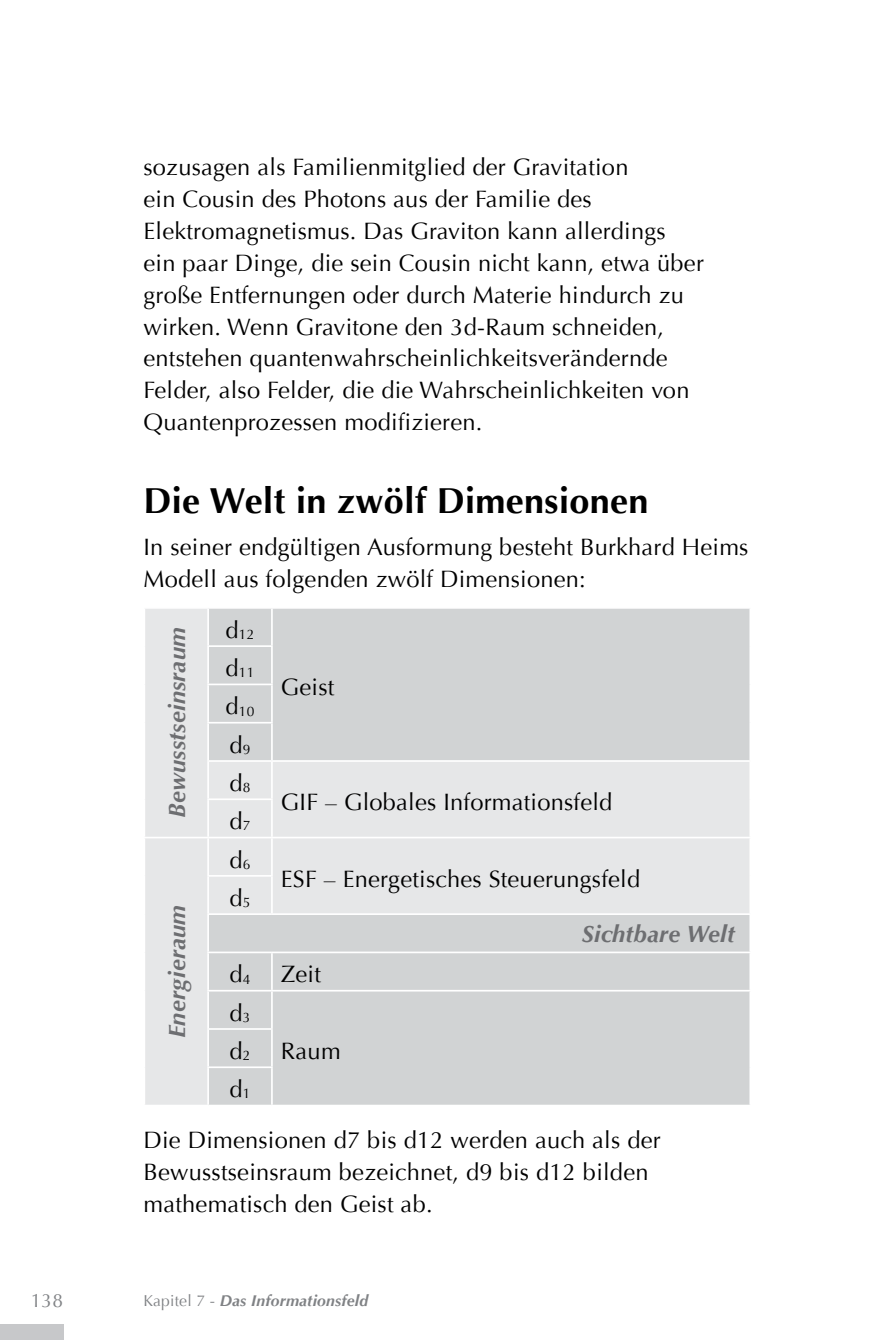
<style>
.page{position:relative;width:893px;height:1340px;background:#fff}
.page>*{position:absolute;margin:0;border:0;box-sizing:border-box;transform-origin:0 0}
.t1{font:700 36px "Optima";letter-spacing:.01em;color:#000}
.t2{font:23.62px/31.9px "Optima";letter-spacing:.01em;color:#000}
.t3{font:italic 700 23.62px "Optima";letter-spacing:.01em;color:#6d6e71}
.t4{font:19.12px "Optima";color:#808285}
.t5{font:italic 700 15.75px "Optima";letter-spacing:.01em;color:#808285}
.t6{font:13.72px "Optima";color:#000}
.s1{font-size:23.62px}
.s2{font-size:13.72px}
.s3{font-weight:400;font-style:normal}
</style>
<div class="page">
<div style="left:0;top:1324px;width:64px;height:15px;background:#c7c8ca"></div>
<div style="left:145px;top:609px;width:62px;height:495px;background:#e6e7e8"></div>
<svg style="left:209px;top:608px;width:540px;height:496px;background:#d7d9da"></svg>
<hr style="left:271px;top:608px;width:2px;height:37px;background:#fff">
<hr style="left:207px;top:645px;width:66px;height:2px;background:#fff">
<hr style="left:271px;top:647px;width:2px;height:36px;background:#fff">
<hr style="left:207px;top:683px;width:66px;height:2px;background:#fff">
<hr style="left:271px;top:685px;width:2px;height:37px;background:#fff">
<hr style="left:207px;top:722px;width:66px;height:1px;background:#fff">
<hr style="left:271px;top:723px;width:2px;height:37px;background:#fff">
<hr style="left:207px;top:760px;width:65px;height:1px;background:#fff">
<hr style="left:272px;top:760px;width:479px;height:1px;background:#fff">
<hr style="left:271px;top:761px;width:2px;height:37px;background:#fff">
<hr style="left:207px;top:798px;width:66px;height:2px;background:#fff">
<hr style="left:271px;top:800px;width:2px;height:36px;background:#fff">
<hr style="left:144px;top:836px;width:64px;height:2px;background:#fff">
<hr style="left:208px;top:836px;width:64px;height:2px;background:#fff">
<hr style="left:272px;top:836px;width:479px;height:2px;background:#fff">
<hr style="left:271px;top:838px;width:2px;height:37px;background:#fff">
<hr style="left:207px;top:875px;width:66px;height:1px;background:#fff">
<hr style="left:271px;top:876px;width:2px;height:37px;background:#fff">
<hr style="left:207px;top:913px;width:65px;height:2px;background:#fff">
<hr style="left:272px;top:913px;width:479px;height:2px;background:#fff">
<hr style="left:207px;top:951px;width:65px;height:2px;background:#fff">
<hr style="left:272px;top:951px;width:479px;height:2px;background:#fff">
<hr style="left:271px;top:953px;width:2px;height:36px;background:#fff">
<hr style="left:207px;top:989px;width:65px;height:2px;background:#fff">
<hr style="left:272px;top:989px;width:479px;height:2px;background:#fff">
<hr style="left:271px;top:991px;width:2px;height:37px;background:#fff">
<hr style="left:207px;top:1028px;width:66px;height:1px;background:#fff">
<hr style="left:271px;top:1029px;width:2px;height:37px;background:#fff">
<hr style="left:207px;top:1066px;width:66px;height:2px;background:#fff">
<hr style="left:271px;top:1068px;width:2px;height:36px;background:#fff">
<p class="t2" style="left:144px;top:151px;width:562px">sozusagen als Familienmitglied der Gravitation<br>ein Cousin des Photons aus der Familie des Elektromagnetismus. Das Graviton kann allerdings<br>ein paar Dinge, die sein Cousin nicht kann, etwa über große Entfernungen oder durch Materie hindurch zu wirken. Wenn Gravitone den 3d-Raum schneiden, entstehen quantenwahrscheinlichkeitsverändernde Felder, also Felder, die die Wahrscheinlichkeiten von Quantenprozessen modifizieren.</p>
<h1 class="t1" style="left:144px;top:480px;width:506px">Die Welt in zwölf Dimensionen</h1>
<p class="t2" style="left:144px;top:531px;width:606px">In seiner endgültigen Ausformung besteht Burkhard Heims<br>Modell aus folgenden zwölf Dimensionen:</p>
<p class="t3" style="left:163px;top:818px;width:192px;rotate:-90deg">Bewusstseinsraum</p>
<p class="t6" style="left:226px;top:626px;width:30px"><span class="s1">d</span>12</p>
<p class="t6" style="left:226px;top:664px;width:30px"><span class="s1">d</span>11</p>
<p class="t6" style="left:226px;top:703px;width:30px"><span class="s1">d</span>10</p>
<p class="t2" style="left:230px;top:726px;width:23px;line-height:38.2px">d<span class="s2">9 </span>d<span class="s2">8</span></p>
<p class="t2" style="left:281px;top:671px;width:55px">Geist</p>
<p class="t2" style="left:281px;top:786px;width:333px">GIF – Globales Informationsfeld</p>
<p class="t2" style="left:229px;top:805px;width:23px">d<span class="s2">7</span></p>
<p class="t2" style="left:230px;top:844px;width:23px">d<span class="s2">6</span></p>
<p class="t2" style="left:281px;top:863px;width:361px">ESF – Energetisches Steuerungsfeld</p>
<p class="t2" style="left:229px;top:882px;width:23px">d<span class="s2">5</span></p>
<p class="t3" style="left:163px;top:1038px;width:134px;rotate:-90deg">Energieraum</p>
<p class="t3" style="left:582px;top:920px;width:155px">Sichtbare Welt</p>
<p class="t2" style="left:230px;top:958px;width:23px">d<span class="s2">4</span></p>
<p class="t2" style="left:281px;top:958px;width:42px">Zeit</p>
<p class="t2" style="left:229px;top:993px;width:23px;line-height:38.2px">d<span class="s2">3 </span>d<span class="s2">2</span></p>
<p class="t2" style="left:281px;top:1035px;width:61px">Raum</p>
<p class="t2" style="left:144px;top:1064px;width:519px;line-height:51.1px;text-indent:86px">d<span class="s2">1<br></span>Die Dimensionen d7 bis d12 werden auch als der</p>
<p class="t2" style="left:144px;top:1156px;width:506px">Bewusstseinsraum bezeichnet, d9 bis d12 bilden mathematisch den Geist ab.</p>
<p class="t4" style="left:31px;top:1289px;width:34px">138</p>
<p class="t5" style="left:144px;top:1291px;width:226px"><span class="s3">Kapitel 7 -</span> Das Informationsfeld</p>
</div>
